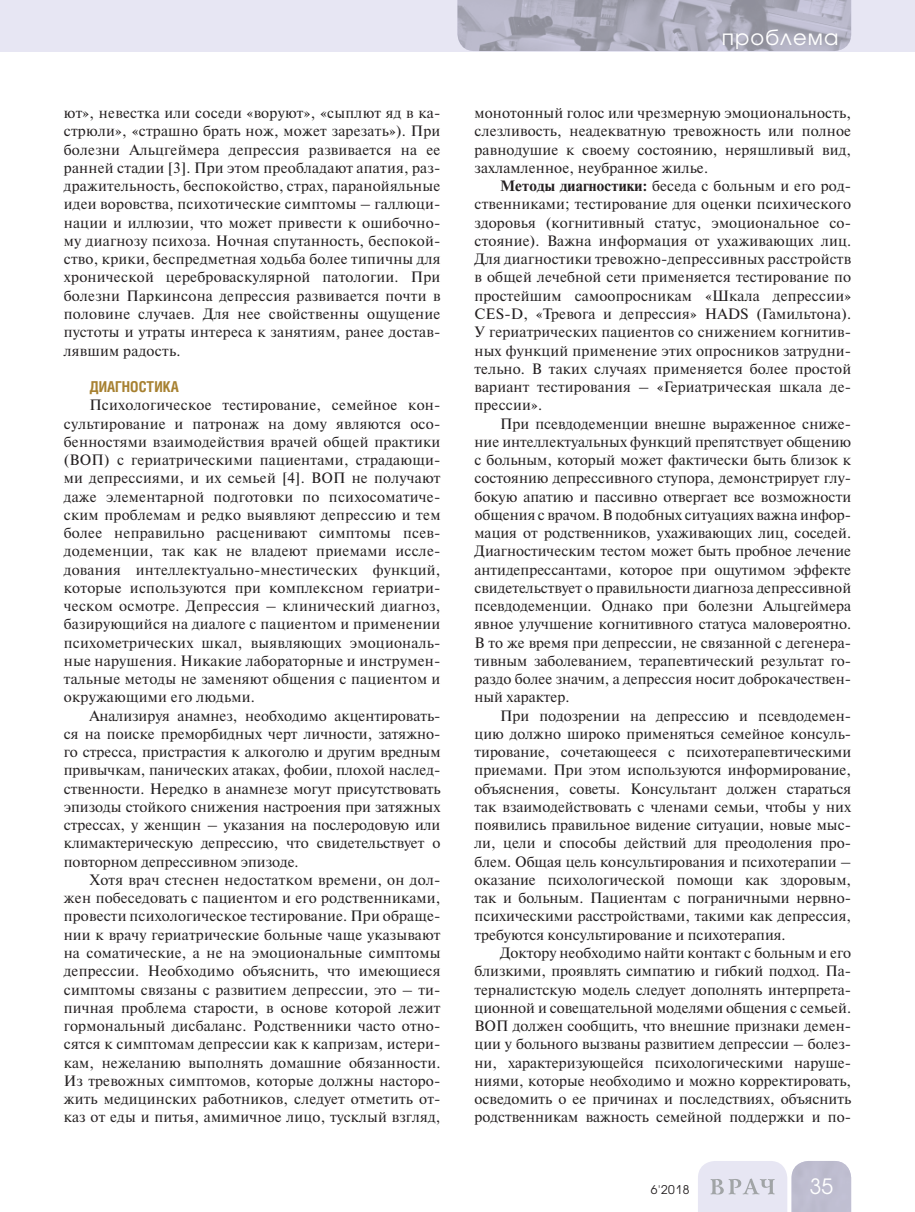
<style>
.page{position:relative;width:915px;height:1212px;background:#fff}
.page>*{position:absolute;margin:0;border:0;box-sizing:border-box;transform-origin:0 0}
.t1{font:21px "Avant Garde Gothic C";letter-spacing:.05em;color:#fff}
.t2{font:15px/18.3px "Newton C";letter-spacing:.01em;color:#231f20;text-align:justify}
.t3{font:700 15px "Helios Cond";color:#a78131}
.t4{font:12px "Avant Garde Gothic C";color:#231f20}
.s1{font-weight:700}
</style>
<div class="page">
<div style="left:0;top:0;width:914px;height:51px;background:#e7e6f3"></div>
<svg style="left:698px;top:1161px;width:152px;height:51px;background:#d5d4e2"></svg>
<img style="left:457px;top:0;width:393px;height:51px">
<p class="t2" style="left:64px;top:105px;width:378px">ют», невестка или соседи «воруют», «сыплют яд в ка&shy;стрюли», «страшно брать нож, может зарезать»). При болезни Альцгеймера депрессия развивается на ее ранней стадии [3]. При этом преобладают апатия, раз&shy;дражительность, беспокойство, страх, паранойяльные идеи воровства, психотические симптомы – галлюци&shy;нации и иллюзии, что может привести к ошибочно&shy;му диагнозу психоза. Ночная спутанность, беспокой&shy;ство, крики, беспредметная ходьба более типичны для хронической цереброваскулярной патологии. При болезни Паркинсона депрессия развивается почти в половине случаев. Для нее свойственны ощущение пустоты и утраты интереса к занятиям, ранее достав&shy;лявшим радость.</p>
<p class="t3" style="left:89px;top:381px;width:91px">ДИАГНОСТИКА</p>
<p class="t2" style="left:64px;top:397px;width:378px;text-indent:26px">Психологическое тестирование, семейное кон&shy;сультирование и патронаж на дому являются осо&shy;бенностями взаимодействия врачей общей практики (ВОП) с гериатрическими пациентами, страдающи&shy;ми депрессиями, и их семьей [4]. ВОП не получают даже элементарной подготовки по психосоматиче&shy;ским проблемам и редко выявляют депрессию и тем более неправильно расценивают симптомы псев&shy;додеменции, так как не владеют приемами иссле&shy;дования интеллектуально-мнестических функций, которые используются при комплексном гериатри&shy;ческом осмотре. Депрессия – клинический диагноз, базирующийся на диалоге с пациентом и применении психометрических шкал, выявляющих эмоциональ&shy;ные нарушения. Никакие лабораторные и инструмен&shy;тальные методы не заменяют общения с пациентом и окружающими его людьми.</p>
<p class="t2" style="left:64px;top:708px;width:378px;text-indent:26px">Анализируя анамнез, необходимо акцентировать&shy;ся на поиске преморбидных черт личности, затяжно&shy;го стресса, пристрастия к алкоголю и другим вредным привычкам, панических атаках, фобии, плохой наслед&shy;ственности. Нередко в анамнезе могут присутствовать эпизоды стойкого снижения настроения при затяжных стрессах, у женщин – указания на послеродовую или климактерическую депрессию, что свидетельствует о повторном депрессивном эпизоде.</p>
<p class="t2" style="left:64px;top:872px;width:378px;text-indent:26px">Хотя врач стеснен недостатком времени, он дол&shy;жен побеседовать с пациентом и его родственниками, провести психологическое тестирование. При обраще&shy;нии к врачу гериатрические больные чаще указывают на соматические, а не на эмоциональные симптомы депрессии. Необходимо объяснить, что имеющиеся симптомы связаны с развитием депрессии, это – ти&shy;пичная проблема старости, в основе которой лежит гормональный дисбаланс. Родственники часто отно&shy;сятся к симптомам депрессии как к капризам, истери&shy;кам, нежеланию выполнять домашние обязанности.<br>Из тревожных симптомов, которые должны насторо&shy;жить медицинских работников, следует отметить от&shy;каз от еды и питья, амимичное лицо, тусклый взгляд,</p>
<h1 class="t1" style="left:721px;top:27px;width:118px">проблема</h1>
<p class="t2" style="left:474px;top:105px;width:378px">монотонный голос или чрезмерную эмоциональность, слезливость, неадекватную тревожность или полное равнодушие к своему состоянию, неряшливый вид, захламленное, неубранное жилье.</p>
<p class="t2" style="left:474px;top:178px;width:378px;text-indent:26px"><span class="s1">Методы диагностики:</span> беседа с больным и его род&shy;ственниками; тестирование для оценки психического здоровья (когнитивный статус, эмоциональное со&shy;стояние). Важна информация от ухаживающих лиц.<br>Для диагностики тревожно-депрессивных расстройств в общей лечебной сети применяется тестирование по простейшим самоопросникам «Шкала депрессии» СES-D, «Тревога и депрессия» НАDS (Гамильтона).<br>У гериатрических пациентов со снижением когнитив&shy;ных функций применение этих опросников затрудни&shy;тельно. В таких случаях применяется более простой вариант тестирования – «Гериатрическая шкала де&shy;прессии».</p>
<p class="t2" style="left:474px;top:416px;width:378px;text-indent:26px">При псевдодеменции внешне выраженное сниже&shy;ние интеллектуальных функций препятствует общению с больным, который может фактически быть близок к состоянию депрессивного ступора, демонстрирует глу&shy;бокую апатию и пассивно отвергает все возможности общения с врачом. В подобных ситуациях важна инфор&shy;мация от родственников, ухаживающих лиц, соседей.<br>Диагностическим тестом может быть пробное лечение антидепрессантами, которое при ощутимом эффекте свидетельствует о правильности диагноза депрессивной псевдодеменции. Однако при болезни Альцгеймера явное улучшение когнитивного статуса маловероятно.<br>В то же время при депрессии, не связанной с дегенера&shy;тивным заболеванием, терапевтический результат го&shy;раздо более значим, а депрессия носит доброкачествен&shy;ный характер.</p>
<p class="t2" style="left:474px;top:708px;width:378px;text-indent:26px">При подозрении на депрессию и псевдодемен&shy;цию должно широко применяться семейное консуль&shy;тирование, сочетающееся с психотерапевтическими приемами. При этом используются информирование, объяснения, советы. Консультант должен стараться так взаимодействовать с членами семьи, чтобы у них появились правильное видение ситуации, новые мыс&shy;ли, цели и способы действий для преодоления про&shy;блем. Общая цель консультирования и психотерапии – оказание психологической помощи как здоровым, так и больным. Пациентам с пограничными нервно&shy;психическими расстройствами, такими как депрессия, требуются консультирование и психотерапия.</p>
<p class="t2" style="left:474px;top:945px;width:378px;text-indent:26px">Доктору необходимо найти контакт с больным и его близкими, проявлять симпатию и гибкий подход. Па&shy;терналистскую модель следует дополнять интерпрета&shy;ционной и совещательной моделями общения с семьей.<br>ВОП должен сообщить, что внешние признаки демен&shy;ции у больного вызваны развитием депрессии – болез&shy;ни, характеризующейся психологическими наруше&shy;ниями, которые необходимо и можно корректировать, осведомить о ее причинах и последствиях, объяснить родственникам важность семейной поддержки и по-</p>
<p class="t4" style="left:650px;top:1184px;width:40px">6'2018</p>
<h1 class="t1" style="left:809px;top:1177px;width:25px">35</h1>
</div>
